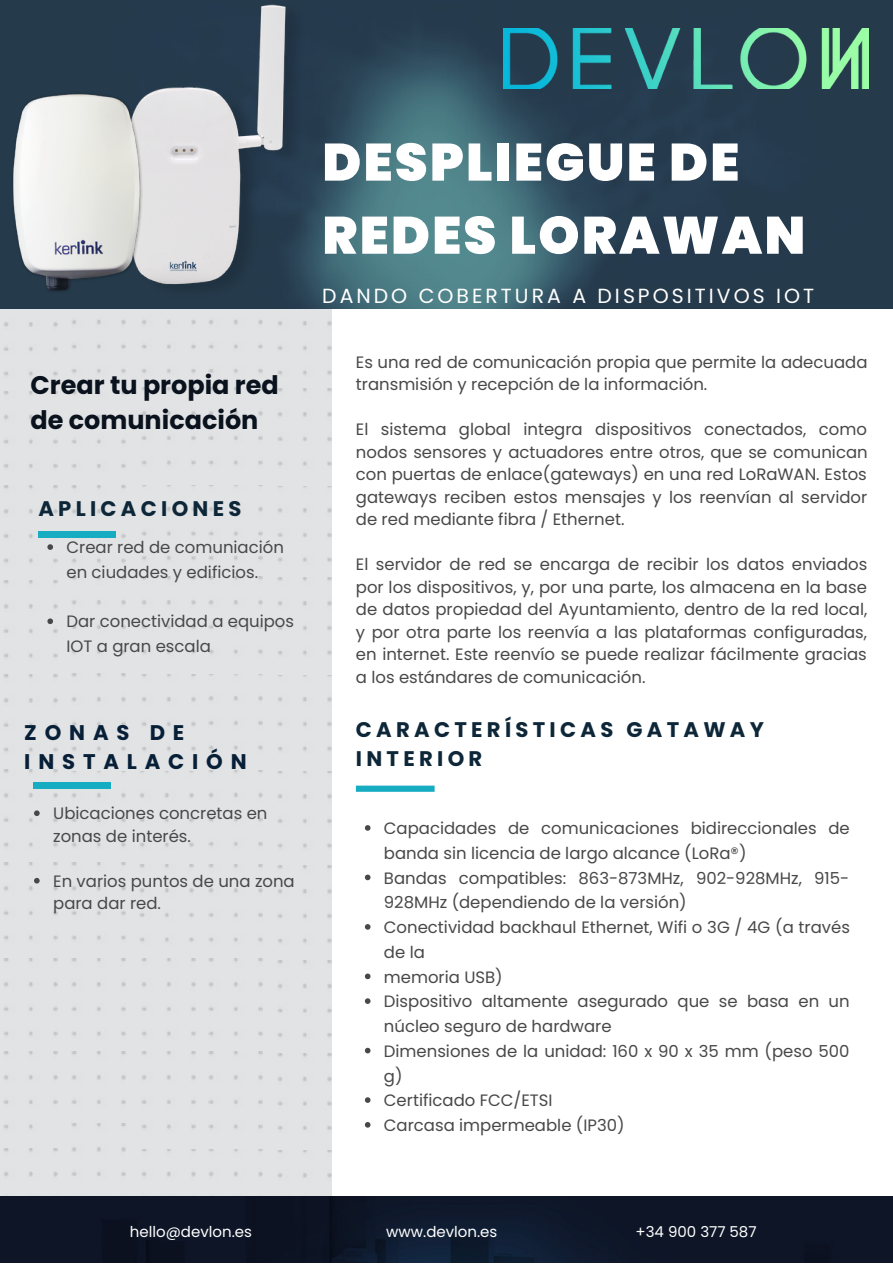
<style>
.page{position:relative;width:893px;height:1264px;background:#fff}
.page>*{position:absolute;margin:0;border:0;box-sizing:border-box;transform-origin:0 0}
.t1{font:900 52.5px/73.1px "Poppins";letter-spacing:.04em;color:#fff}
.t2{font:700 25.5px/34.8px "Poppins";color:#09121d}
.t3{font:700 21.15px/29.2px "Poppins";letter-spacing:.205em;color:#0d2739}
.t4{font:700 21.15px/29.2px "Poppins";letter-spacing:.37em;color:#072038}
.t5{font:20.4px "Poppins";letter-spacing:.145em;color:#fff}
.t6{font:16.5px/24.8px "Poppins";color:#484848}
.t7{font:15px "Poppins";color:#fff}
</style>
<div class="page">
<div style="left:263px;top:308px;width:68px;height:80px;background:#e2e3e5"></div>
<div style="left:263px;top:388px;width:68px;height:189px;background:#e2e3e5"></div>
<div style="left:263px;top:577px;width:68px;height:288px;background:#e2e3e5"></div>
<div style="left:263px;top:865px;width:68px;height:95px;background:#e2e3e5"></div>
<div style="left:263px;top:960px;width:68px;height:93px;background:#e2e3e5"></div>
<div style="left:263px;top:1053px;width:68px;height:143px;background:#e2e3e5"></div>
<div style="left:195px;top:308px;width:68px;height:79px;background:#e2e3e5"></div>
<div style="left:195px;top:387px;width:68px;height:189px;background:#e2e3e5"></div>
<div style="left:126px;top:308px;width:69px;height:79px;background:#e2e3e5"></div>
<div style="left:195px;top:576px;width:68px;height:288px;background:#e2e3e5"></div>
<div style="left:194px;top:864px;width:69px;height:94px;background:#e2e3e5"></div>
<div style="left:195px;top:958px;width:68px;height:93px;background:#e2e3e5"></div>
<div style="left:126px;top:580px;width:69px;height:286px;background:#e2e3e5"></div>
<div style="left:126px;top:387px;width:69px;height:193px;background:#e2e3e5"></div>
<div style="left:57px;top:308px;width:69px;height:83px;background:#e2e3e5"></div>
<div style="left:57px;top:391px;width:69px;height:94px;background:#e2e3e5"></div>
<div style="left:0;top:308px;width:57px;height:83px;background:#e2e3e5"></div>
<img style="left:0;top:0;width:892px;height:308px">
<div style="left:57px;top:485px;width:69px;height:91px;background:#e2e3e5"></div>
<div style="left:57px;top:576px;width:69px;height:286px;background:#e2e3e5"></div>
<div style="left:0;top:391px;width:57px;height:94px;background:#e2e3e5"></div>
<div style="left:0;top:485px;width:57px;height:95px;background:#e2e3e5"></div>
<div style="left:0;top:580px;width:57px;height:94px;background:#e2e3e5"></div>
<div style="left:126px;top:864px;width:68px;height:94px;background:#e2e3e5"></div>
<div style="left:126px;top:958px;width:69px;height:93px;background:#e2e3e5"></div>
<div style="left:0;top:674px;width:57px;height:95px;background:#e2e3e5"></div>
<div style="left:57px;top:862px;width:69px;height:189px;background:#e2e3e5"></div>
<div style="left:0;top:769px;width:57px;height:93px;background:#e2e3e5"></div>
<div style="left:0;top:862px;width:57px;height:189px;background:#e2e3e5"></div>
<div style="left:195px;top:1051px;width:68px;height:145px;background:#e2e3e5"></div>
<div style="left:126px;top:1051px;width:69px;height:145px;background:#e2e3e5"></div>
<div style="left:57px;top:1051px;width:69px;height:72px;background:#e2e3e5"></div>
<div style="left:0;top:1051px;width:57px;height:145px;background:#e2e3e5"></div>
<div style="left:53px;top:1123px;width:73px;height:73px;background:#e2e3e5"></div>
<img style="left:0;top:1196px;width:892px;height:66px">
<img style="left:503px;top:28px;width:365px;height:61px">
<div style="left:38px;top:531px;width:78px;height:6px;background:#16adc3"></div>
<div style="left:33px;top:782px;width:77px;height:7px;background:#16adc3"></div>
<img style="left:31px;top:0;width:329px;height:306px">
<img style="left:0;top:77px;width:190px;height:228px">
<svg style="left:47px;top:544px;width:6px;height:6px"></svg>
<svg style="left:47px;top:618px;width:6px;height:6px"></svg>
<svg style="left:356px;top:785px;width:78px;height:6px"></svg>
<svg style="left:34px;top:810px;width:6px;height:6px"></svg>
<svg style="left:34px;top:877px;width:6px;height:6px"></svg>
<svg style="left:365px;top:825px;width:5px;height:5px"></svg>
<svg style="left:365px;top:874px;width:5px;height:6px"></svg>
<svg style="left:365px;top:924px;width:5px;height:5px"></svg>
<svg style="left:365px;top:973px;width:5px;height:6px"></svg>
<svg style="left:365px;top:998px;width:5px;height:5px"></svg>
<svg style="left:365px;top:1047px;width:5px;height:6px"></svg>
<svg style="left:365px;top:1097px;width:5px;height:5px"></svg>
<svg style="left:365px;top:1122px;width:5px;height:5px"></svg>
<h2 class="t2" style="left:30px;top:368px;width:250px">Crear tu propia red de comunicación</h2>
<p class="t3" style="left:38px;top:494px;width:205px">APLICACIONES</p>
<p class="t6" style="left:66px;top:535px;width:219px">Crear red de comuniación en ciudades y edificios.</p>
<p class="t6" style="left:66px;top:609px;width:229px">Dar conectividad a equipos<br>IOT a gran escala</p>
<p class="t4" style="left:24px;top:718px;width:224px">ZONAS DE<br>INSTALACIÓN</p>
<p class="t6" style="left:53px;top:802px;width:216px;line-height:22.5px">Ubicaciones concretas en zonas de interés.</p>
<p class="t6" style="left:53px;top:869px;width:243px;line-height:22.5px">En varios puntos de una zona para dar red.</p>
<h1 class="t1" style="left:322px;top:126px;width:484px">DESPLIEGUE DE<br>REDES LORAWAN</h1>
<p class="t5" style="left:322px;top:281px;width:493px">DANDO COBERTURA A DISPOSITIVOS IOT</p>
<p class="t6" style="left:356px;top:350px;width:513px;line-height:22.5px">Es una red de comunicación propia que permite la adecuada transmisión y recepción de la información.</p>
<p class="t6" style="left:356px;top:418px;width:513px;line-height:22.5px;text-align:justify">El sistema global integra dispositivos conectados, como nodos sensores y actuadores entre otros, que se comunican con puertas de enlace(gateways) en una red LoRaWAN. Estos gateways reciben estos mensajes y los reenvían al servidor de red mediante fibra / Ethernet.</p>
<p class="t6" style="left:356px;top:553px;width:513px;line-height:22.5px;text-align:justify">El servidor de red se encarga de recibir los datos enviados por los dispositivos, y, por una parte, los almacena en la base de datos propiedad del Ayuntamiento, dentro de la red local, y por otra parte los reenvía a las plataformas configuradas, en internet. Este reenvío se puede realizar fácilmente gracias a los estándares de comunicación.</p>
<p class="t3" style="left:356px;top:715px;width:409px">CARACTERÍSTICAS GATAWAY<br>INTERIOR</p>
<p class="t6" style="left:384px;top:816px;width:467px">Capacidades de comunicaciones bidireccionales de banda sin licencia de largo alcance (LoRa®)<br>Bandas compatibles: 863-873MHz, 902-928MHz, 915- 928MHz (dependiendo de la versión)<br>Conectividad backhaul Ethernet, Wifi o 3G / 4G (a través de la<br>memoria USB)<br>Dispositivo altamente asegurado que se basa en un núcleo seguro de hardware<br>Dimensiones de la unidad: 160 x 90 x 35 mm (peso 500 g)<br>Certificado FCC/ETSI<br>Carcasa impermeable (IP30)</p>
<p class="t7" style="left:130px;top:1221px;width:123px">hello@devlon.es</p>
<p class="t7" style="left:386px;top:1221px;width:112px">www.devlon.es</p>
<p class="t7" style="left:635px;top:1221px;width:122px">+34 900 377 587</p>
</div>
